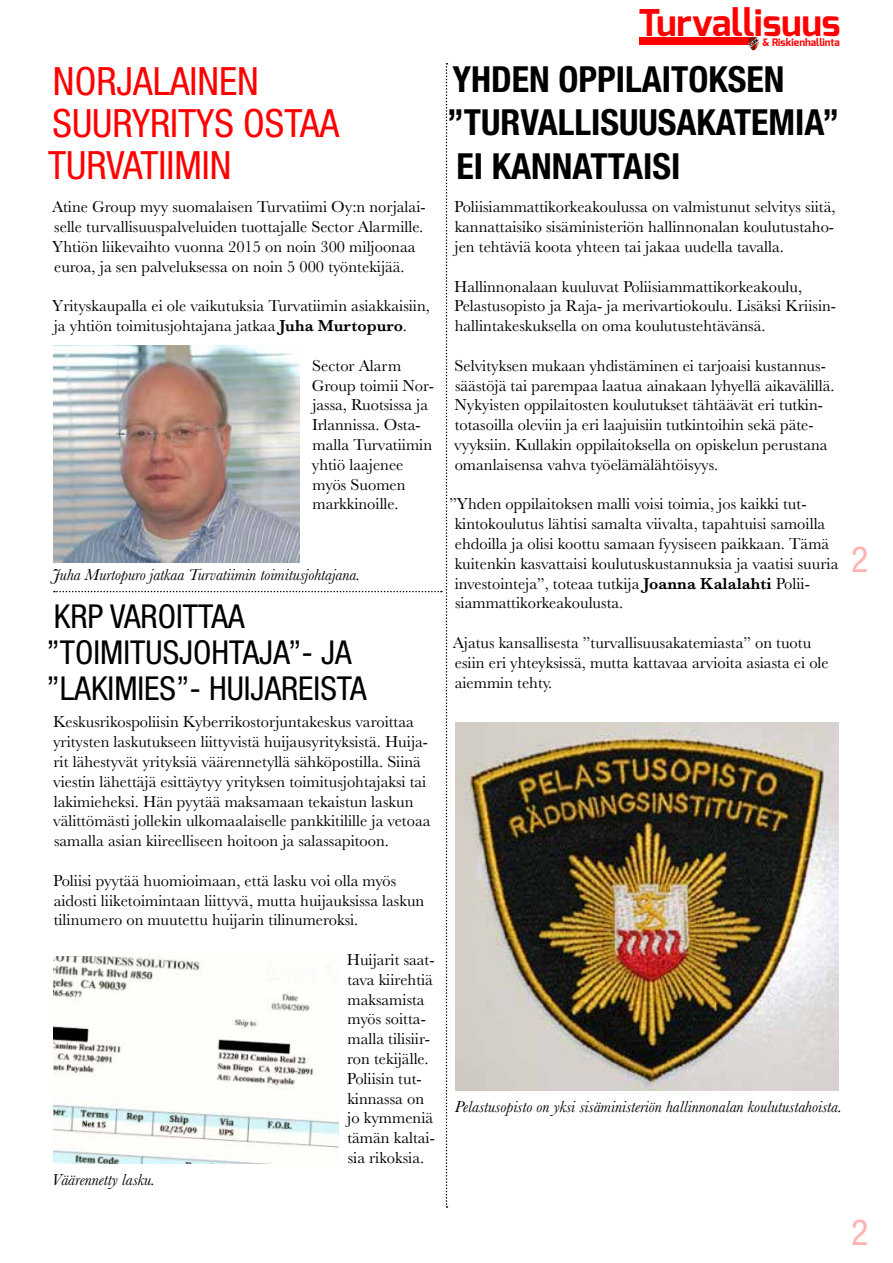
<style>
.page{position:relative;width:893px;height:1263px;background:#fff}
.page>*{position:absolute;margin:0;border:0;box-sizing:border-box;transform-origin:0 0}
.t1{font:condensed 39px/42px "Helvetica Neue";color:#f00}
.t2{font:700 36.9px "Exo";color:#f00}
.t3{font:700 condensed 36px/43.5px "Helvetica Neue";color:#000}
.t4{font:condensed 36px "Helvetica Neue";color:#ffb3b3}
.t5{font:condensed 33px/36px "Helvetica Neue";color:#000}
.t6{font:16.5px/19.8px "Baskerville";color:#000}
.t7{font:italic 16.5px "Baskerville";color:#000}
.t8{font:700 10.35px "Exo";color:#f00}
.s1{font-weight:600}
</style>
<div class="page">
<div style="left:640px;top:38px;width:117px;height:7px;background:#f00"></div>
<svg style="left:748px;top:37px;width:11px;height:14px"></svg>
<img style="left:455px;top:723px;width:384px;height:368px">
<svg style="left:54px;top:63px;width:393px;height:1145px"></svg>
<h1 class="t1" style="left:48px;top:59px;width:293px">NORJALAINEN<br>SUURYRITYS OSTAA<br>TURVATIIMIN</h1>
<p class="t6" style="left:52px;top:197px;width:375px">Atine Group myy suomalaisen Turvatiimi Oy:n norjalai&shy;selle turvallisuuspalveluiden tuottajalle Sector Alarmille.<br>Yhtiön liikevaihto vuonna 2015 on noin 300 miljoonaa euroa, ja sen palveluksessa on noin 5 000 työntekijää.</p>
<p class="t6" style="left:52px;top:296px;width:379px">Yrityskaupalla ei ole vaikutuksia Turvatiimin asiakkaisiin, ja yhtiön toimitusjohtajana jatkaa <span class="s1">Juha Murtopuro</span>.</p>
<p class="t6" style="left:312px;top:356px;width:124px">Sector Alarm<br>Group toimii Nor&shy;jassa, Ruotsissa ja<br>Irlannissa. Osta&shy;malla Turvatiimin yhtiö laajenee myös Suomen markkinoille.</p>
<p class="t7" style="left:53px;top:564px;width:309px">Juha Murtopuro jatkaa Turvatiimin toimitusjohtajana.</p>
<h3 class="t5" style="left:47px;top:598px;width:322px">KRP VAROITTAA ”TOIMITUSJOHTAJA”- JA ”LAKIMIES”- HUIJAREISTA</h3>
<p class="t6" style="left:53px;top:712px;width:379px">Keskusrikospoliisin Kyberrikostorjuntakeskus varoittaa yritysten laskutukseen liittyvistä huijausyrityksistä. Huija&shy;rit lähestyvät yrityksiä väärennetyllä sähköpostilla. Siinä viestin lähettäjä esittäytyy yrityksen toimitusjohtajaksi tai lakimieheksi. Hän pyytää maksamaan tekaistun laskun välittömästi jollekin ulkomaalaiselle pankkitilille ja vetoaa samalla asian kiireelliseen hoitoon ja salassapitoon.</p>
<p class="t6" style="left:53px;top:871px;width:373px">Poliisi pyytää huomioimaan, että lasku voi olla myös aidosti liiketoimintaan liittyvä, mutta huijauksissa laskun tilinumero on muutettu huijarin tilinumeroksi.</p>
<p class="t6" style="left:347px;top:950px;width:90px">Huijarit saat&shy;tava kiirehtiä maksamista myös soitta&shy;malla tilisiir&shy;ron tekijälle.<br>Poliisin tut&shy;kinnassa on jo kymmeniä tämän kaltai&shy;sia rikoksia.</p>
<p class="t7" style="left:52px;top:1169px;width:105px">Väärennetty lasku.</p>
<h2 class="t2" style="left:639px;top:-1px;width:204px">Turvallisuus</h2>
<p class="t8" style="left:762px;top:36px;width:79px">&amp; Riskienhallinta</p>
<h3 class="t3" style="left:447px;top:57px;width:394px">YHDEN OPPILAITOKSEN ”TURVALLISUUSAKATEMIA”<br>EI KANNATTAISI</h3>
<p class="t6" style="left:454px;top:197px;width:383px;text-align:justify">Poliisiammattikorkeakoulussa on valmistunut selvitys siitä, kannattaisiko sisäministeriön hallinnonalan koulutustaho&shy;jen tehtäviä koota yhteen tai jakaa uudella tavalla.</p>
<p class="t6" style="left:454px;top:277px;width:383px">Hallinnonalaan kuuluvat Poliisiammattikorkeakoulu,<br>Pelastusopisto ja Raja- ja merivartiokoulu. Lisäksi Kriisin&shy;hallintakeskuksella on oma koulutustehtävänsä.</p>
<p class="t6" style="left:454px;top:356px;width:382px">Selvityksen mukaan yhdistäminen ei tarjoaisi kustannus&shy;säästöjä tai parempaa laatua ainakaan lyhyellä aikavälillä.<br>Nykyisten oppilaitosten koulutukset tähtäävät eri tutkin&shy;totasoilla oleviin ja eri laajuisiin tutkintoihin sekä päte&shy;vyyksiin. Kullakin oppilaitoksella on opiskelun perustana omanlaisensa vahva työelämälähtöisyys.</p>
<p class="t6" style="left:455px;top:494px;width:385px;text-indent:-5px">”Yhden oppilaitoksen malli voisi toimia, jos kaikki tut&shy;kintokoulutus lähtisi samalta viivalta, tapahtuisi samoilla ehdoilla ja olisi koottu samaan fyysiseen paikkaan. Tämä kuitenkin kasvattaisi koulutuskustannuksia ja vaatisi suuria investointeja”, toteaa tutkija <span class="s1">Joanna Kalalahti</span> Polii&shy;siammattikorkeakoulusta.</p>
<p class="t6" style="left:453px;top:633px;width:377px">Ajatus kansallisesta ”turvallisuusakatemiasta” on tuotu esiin eri yhteyksissä, mutta kattavaa arvioita asiasta ei ole aiemmin tehty.</p>
<h3 class="t4" style="left:851px;top:538px;width:19px">2</h3>
<p class="t7" style="left:455px;top:1095px;width:389px">Pelastusopisto on yksi sisäministeriön hallinnonalan koulutustahoista.</p>
<h3 class="t4" style="left:851px;top:1211px;width:19px">2</h3>
</div>
